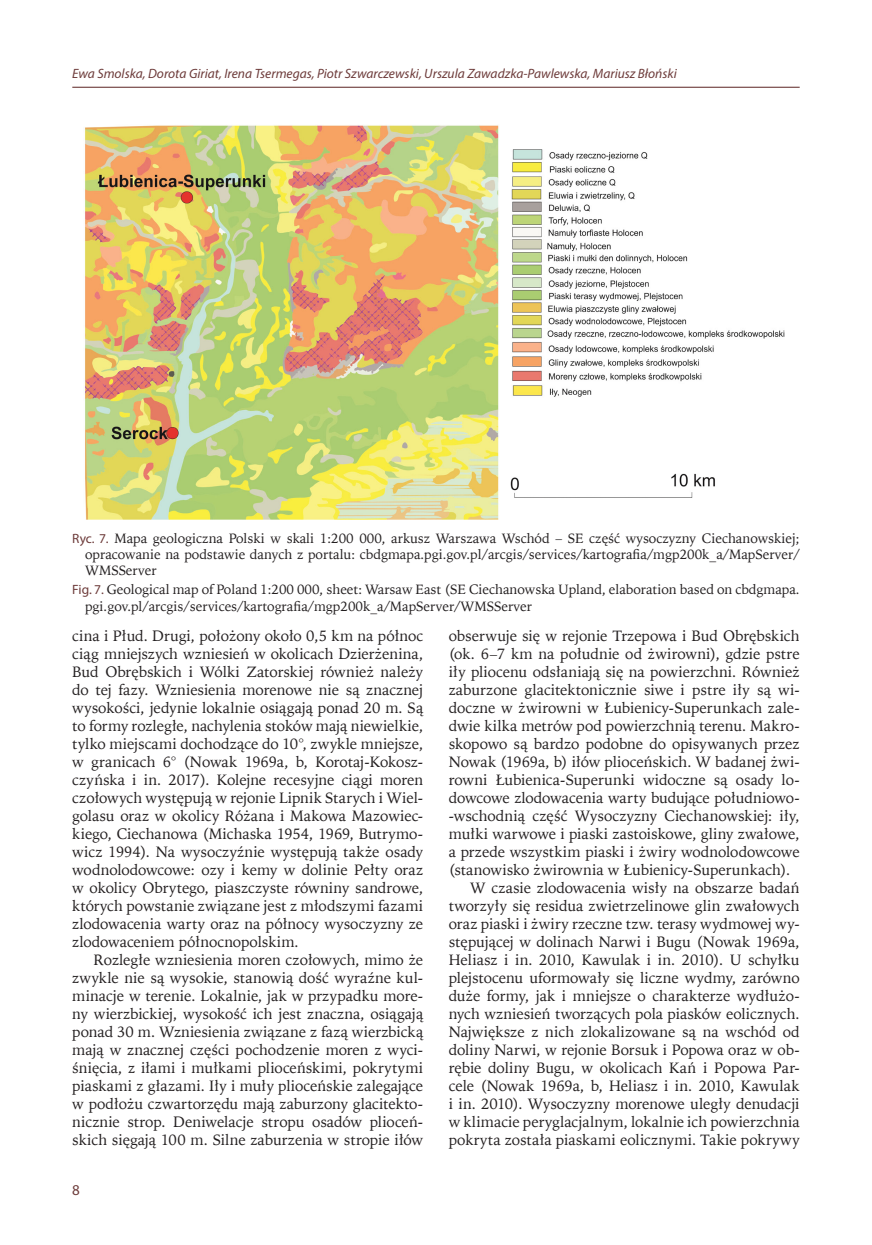
<style>
.page{position:relative;width:872px;height:1245px;background:#fff}
.page>*{position:absolute;margin:0;border:0;box-sizing:border-box;transform-origin:0 0}
.Pierwszy{font:15px/18px "Iowan Old St EU";color:#231f20;text-align:justify}
.t1{font:15px "Myriad Pro";color:#6d3b3a}
.Tytuł_tabeli_ryciny{font:13.5px/16.2px "Iowan Old St EU";color:#231f20;text-align:justify}
.t2{font:italic 13.5px "Myriad Pro";color:#6d3b3a}
.s1{font-family:"Myriad Pro";color:#6d3b3a}
</style>
<div class="page">
<hr style="left:72px;top:87px;width:727px;height:1px;background:#6d3b3a">
<img style="left:84px;top:125px;width:701px;height:395px">
<p class="t2" style="left:72px;top:65px;width:606px">Ewa Smolska, Dorota Giriat, Irena Tsermegas, Piotr Szwarczewski, Urszula Zawadzka-Pawlewska, Mariusz Błoński</p>
<p class="Tytuł_tabeli_ryciny" style="left:85px;top:530px;width:716px;text-indent:-13px"><span class="s1">Ryc. 7.</span> Mapa geologiczna Polski w skali 1:200 000, arkusz Warszawa Wschód – SE część wysoczyzny Ciechanowskiej; opracowanie na podstawie danych z portalu: cbdgmapa.pgi.gov.pl/arcgis/services/kartografia/mgp200k_a/MapServer/ WMSServer</p>
<p class="Tytuł_tabeli_ryciny" style="left:85px;top:582px;width:716px;text-indent:-13px"><span class="s1">Fig. 7.</span> Geological map of Poland 1:200 000, sheet: Warsaw East (SE Ciechanowska Upland, elaboration based on cbdgmapa. pgi.gov.pl/arcgis/services/kartografia/mgp200k_a/MapServer/WMSServer</p>
<p class="Pierwszy" style="left:72px;top:627px;width:352px">cina i Płud. Drugi, położony około 0,5 km na północ ciąg mniejszych wzniesień w okolicach Dzierżenina, Bud Obrębskich i Wólki Zatorskiej również należy do tej fazy. Wzniesienia morenowe nie są znacznej wysokości, jedynie lokalnie osiągają ponad 20 m. Są to formy rozległe, nachylenia stoków mają niewielkie, tylko miejscami dochodzące do 10°, zwykle mniejsze, w granicach 6° (Nowak 1969a, b, Korotaj-Kokosz&shy;czyńska i in. 2017). Kolejne recesyjne ciągi moren czołowych występują w rejonie Lipnik Starych i Wiel&shy;golasu oraz w okolicy Różana i Makowa Mazowiec&shy;kiego, Ciechanowa (Michaska 1954, 1969, Butrymo&shy;wicz 1994). Na wysoczyźnie występują także osady wodnolodowcowe: ozy i kemy w dolinie Pełty oraz w okolicy Obrytego, piaszczyste równiny sandrowe, których powstanie związane jest z młodszymi fazami zlodowacenia warty oraz na północy wysoczyzny ze zlodowaceniem północnopolskim.</p>
<p class="Pierwszy" style="left:72px;top:951px;width:352px;text-indent:21px">Rozległe wzniesienia moren czołowych, mimo że zwykle nie są wysokie, stanowią dość wyraźne kul&shy;minacje w terenie. Lokalnie, jak w przypadku more&shy;ny wierzbickiej, wysokość ich jest znaczna, osiągają ponad 30 m. Wzniesienia związane z fazą wierzbicką mają w znacznej części pochodzenie moren z wyci&shy;śnięcia, z iłami i mułkami plioceńskimi, pokrytymi piaskami z głazami. Iły i muły plioceńskie zalegające w podłożu czwartorzędu mają zaburzony glacitekto&shy;nicznie strop. Deniwelacje stropu osadów plioceń&shy;skich sięgają 100 m. Silne zaburzenia w stropie iłów</p>
<p class="t1" style="left:72px;top:1181px;width:9px">8</p>
<p class="Pierwszy" style="left:449px;top:627px;width:352px">obserwuje się w rejonie Trzepowa i Bud Obrębskich (ok. 6–7 km na południe od żwirowni), gdzie pstre iły pliocenu odsłaniają się na powierzchni. Również zaburzone glacitektonicznie siwe i pstre iły są wi&shy;doczne w żwirowni w Łubienicy-Superunkach zale&shy;dwie kilka metrów pod powierzchnią terenu. Makro&shy;skopowo są bardzo podobne do opisywanych przez Nowak (1969a, b) iłów plioceńskich. W badanej żwi&shy;rowni Łubienica-Superunki widoczne są osady lo&shy;dowcowe zlodowacenia warty budujące południowo--wschodnią część Wysoczyzny Ciechanowskiej: iły, mułki warwowe i piaski zastoiskowe, gliny zwałowe, a przede wszystkim piaski i żwiry wodnolodowcowe (stanowisko żwirownia w Łubienicy-Superunkach).</p>
<p class="Pierwszy" style="left:449px;top:879px;width:352px;text-indent:21px">W czasie zlodowacenia wisły na obszarze badań tworzyły się residua zwietrzelinowe glin zwałowych oraz piaski i żwiry rzeczne tzw. terasy wydmowej wy&shy;stępującej w dolinach Narwi i Bugu (Nowak 1969a, Heliasz i in. 2010, Kawulak i in. 2010). U schyłku plejstocenu uformowały się liczne wydmy, zarówno duże formy, jak i mniejsze o charakterze wydłużo&shy;nych wzniesień tworzących pola piasków eolicznych.<br>Największe z nich zlokalizowane są na wschód od doliny Narwi, w rejonie Borsuk i Popowa oraz w ob&shy;rębie doliny Bugu, w okolicach Kań i Popowa Par&shy;cele (Nowak 1969a, b, Heliasz i in. 2010, Kawulak i in. 2010). Wysoczyzny morenowe uległy denudacji w klimacie peryglacjalnym, lokalnie ich powierzchnia pokryta została piaskami eolicznymi. Takie pokrywy</p>
</div>
